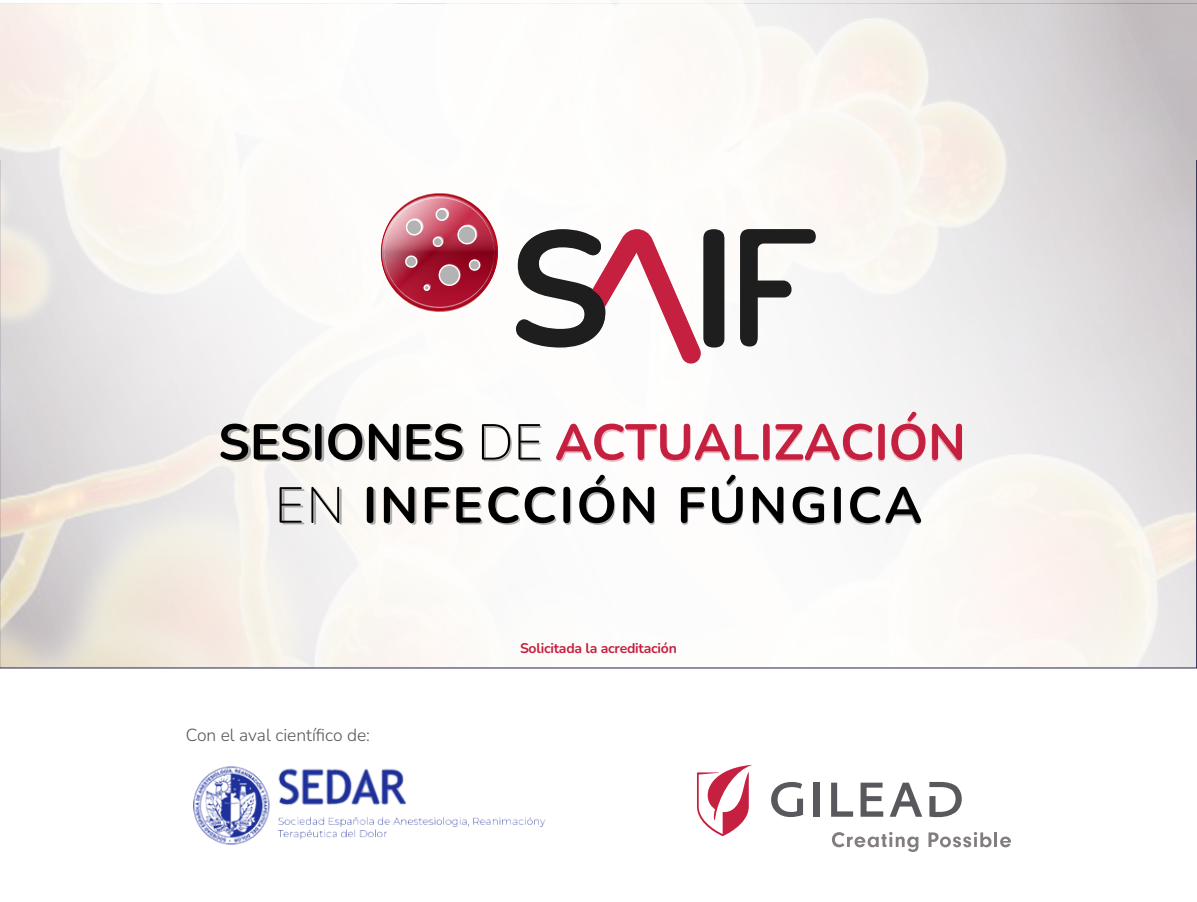
<style>
.page{position:relative;width:1197px;height:902px;background:#fff}
.page>*{position:absolute;margin:0;border:0;box-sizing:border-box;transform-origin:0 0}
.t1{font:700 50.4px/63px "Nunito";color:#000;text-align:center}
.t2{font:300 17.4px "Nunito";color:#54565b}
.t3{font:700 14px "Nunito";letter-spacing:-.015em;color:#c5203f}
.s1{font-weight:200}
.s2{color:#c5203f}
</style>
<div class="page">
<img style="left:0;top:0;width:1197px;height:666px">
<img style="left:193px;top:766px;width:353px;height:79px">
<svg style="left:697px;top:765px;width:55px;height:71px"></svg>
<svg style="left:832px;top:832px;width:87px;height:20px"></svg>
<svg style="left:929px;top:832px;width:63px;height:16px"></svg>
<hr style="left:994px;top:832px;width:3px;height:15px;background:#837d80">
<svg style="left:1000px;top:836px;width:11px;height:12px"></svg>
<svg style="left:771px;top:782px;width:32px;height:35px"></svg>
<div style="left:814px;top:783px;width:6px;height:34px;background:#5a585d"></div>
<svg style="left:831px;top:783px;width:22px;height:34px"></svg>
<svg style="left:861px;top:783px;width:22px;height:34px"></svg>
<svg style="left:890px;top:783px;width:32px;height:34px"></svg>
<svg style="left:929px;top:782px;width:33px;height:35px"></svg>
<svg style="left:381px;top:193px;width:116px;height:119px"></svg>
<svg style="left:740px;top:229px;width:76px;height:118px"></svg>
<svg style="left:516px;top:229px;width:208px;height:135px"></svg>
<p class="t1" style="left:218px;top:409px;width:749px">SESIONES <span class="s1">DE</span> <span class="s2">ACTUALIZACIÓN<br></span><span class="s1">EN</span> INFECCIÓN FÚNGICA</p>
<p class="t2" style="left:186px;top:723px;width:186px">Con el aval científico de:</p>
<p class="t3" style="left:520px;top:639px;width:158px">Solicitada la acreditación</p>
</div>
